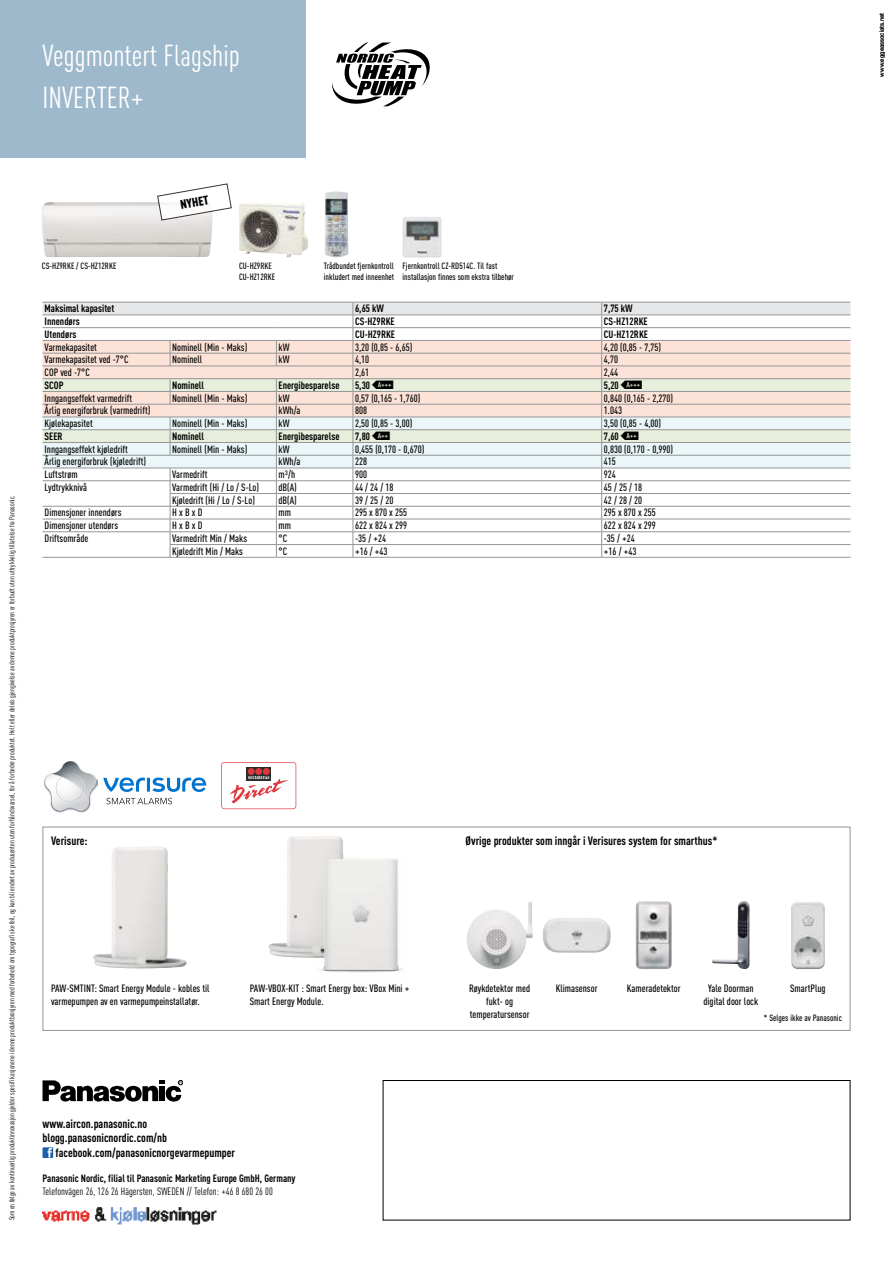
<style>
.page{position:relative;width:893px;height:1263px;background:#fff}
.page>*{position:absolute;margin:0;border:0;box-sizing:border-box;transform-origin:0 0}
.t1{font:30px/41.5px "DIN Cond";color:#fff}
.t2{font:900 12.6px "DIN Cond";color:#000}
.t3{font:700 12px "DIN Cond";color:#000}
.t4{font:500 10.5px/12.6px "DIN Cond";color:#000}
.t5{font:700 10.5px "DIN Cond";color:#000}
.t6{font:10.5px "DIN Cond";color:#000}
.t7{font:500 9px/10.8px "DIN Cond";color:#000}
.t8{font:7.5px "DIN Cond";color:#000}
.t9{font:6px "Helvetica Neue";color:#000}
.s1{font-family:"Efficiency Label";font-weight:400}
</style>
<div class="page">
<div style="left:383px;top:1080px;width:467px;height:140px;border:1px solid #000"></div>
<svg style="left:43px;top:1080px;width:140px;height:22px"></svg>
<div style="left:0;top:0;width:306px;height:157px;background:#9eb9cc"></div>
<img style="left:239px;top:202px;width:69px;height:55px">
<img style="left:402px;top:217px;width:40px;height:40px">
<img style="left:325px;top:191px;width:23px;height:66px">
<hr style="left:43px;top:557px;width:127px;height:1px;background:#939598">
<svg style="left:43px;top:302px;width:807px;height:255px"></svg>
<hr style="left:170px;top:557px;width:106px;height:1px;background:#939598">
<hr style="left:276px;top:557px;width:77px;height:1px;background:#939598">
<hr style="left:353px;top:557px;width:249px;height:1px;background:#939598">
<hr style="left:602px;top:557px;width:248px;height:1px;background:#939598">
<img style="left:42px;top:202px;width:171px;height:55px">
<svg style="left:157px;top:183px;width:75px;height:38px"></svg>
<svg style="left:44px;top:761px;width:162px;height:52px"></svg>
<div style="left:221px;top:762px;width:75px;height:47px;background:#ea8487;border-radius:3px"></div>
<div style="left:222px;top:763px;width:74px;height:45px;background:#fff;border-radius:3px"></div>
<svg style="left:247px;top:767px;width:24px;height:9px"></svg>
<div style="left:248px;top:768px;width:7px;height:7px;background:#de383e;border-radius:50%"></div>
<div style="left:263px;top:768px;width:7px;height:7px;background:#de383e;border-radius:50%"></div>
<div style="left:255px;top:768px;width:7px;height:7px;background:#de383e;border-radius:50%"></div>
<svg style="left:230px;top:776px;width:58px;height:27px"></svg>
<svg style="left:332px;top:43px;width:98px;height:63px"></svg>
<div style="left:43px;top:827px;width:807px;height:204px;border:1px solid #939598"></div>
<img style="left:93px;top:847px;width:94px;height:121px">
<img style="left:268px;top:836px;width:76px;height:122px">
<img style="left:315px;top:857px;width:88px;height:116px">
<img style="left:636px;top:901px;width:36px;height:68px">
<img style="left:712px;top:901px;width:31px;height:63px">
<img style="left:791px;top:902px;width:34px;height:67px">
<img style="left:467px;top:901px;width:66px;height:68px">
<img style="left:543px;top:918px;width:68px;height:35px">
<div style="left:43px;top:1147px;width:10px;height:11px;background:#1b5fa9"></div>
<svg style="left:47px;top:1148px;width:5px;height:9px"></svg>
<img style="left:43px;top:1207px;width:173px;height:18px">
<h1 class="t1" style="left:43px;top:35px;width:199px">Veggmontert Flagship<br>INVERTER+</h1>
<p class="t8" style="left:7px;top:1220px;width:727px;rotate:-90deg">Som en følge av kontinuerlig produktinnovasjon gjelder spesifi kasjonene i denne produktbrosjyren med forbehold om typografi ske feil, og kan bli endret av produsenten uten forhåndsvarsel, for å forbedre produktet. Helt eller delvis gjengivelse av denne produktprosjyren er forbudt uten uttrykkelig tillatelse fra Panasonic.</p>
<p class="t2" style="left:179px;top:197px;width:30px;rotate:-10deg">NYHET</p>
<p class="t7" style="left:42px;top:260px;width:76px">CS-HZ9RKE / CS-HZ12RKE</p>
<p class="t7" style="left:239px;top:260px;width:38px">CU-HZ9RKE<br>CU-HZ12RKE</p>
<p class="t7" style="left:324px;top:260px;width:72px">Trådbundet fjernkontroll inkludert med inneenhet</p>
<p class="t7" style="left:403px;top:260px;width:113px">Fjernkontroll CZ-RD514C. Til fast installasjon finnes som ekstra tilbehør</p>
<p class="t5" style="left:45px;top:302px;width:71px">Maksimal kapasitet</p>
<p class="t5" style="left:355px;top:302px;width:30px">6,65 kW</p>
<p class="t5" style="left:604px;top:302px;width:30px">7,75 kW</p>
<p class="t5" style="left:45px;top:315px;width:37px">Innendørs</p>
<p class="t5" style="left:355px;top:315px;width:41px">CS-HZ9RKE</p>
<p class="t5" style="left:604px;top:315px;width:45px">CS-HZ12RKE</p>
<p class="t5" style="left:45px;top:328px;width:33px">Utendørs</p>
<p class="t5" style="left:355px;top:328px;width:42px">CU-HZ9RKE</p>
<p class="t5" style="left:604px;top:328px;width:46px">CU-HZ12RKE</p>
<p class="t4" style="left:45px;top:340px;width:54px">Varmekapasitet</p>
<p class="t4" style="left:172px;top:340px;width:77px">Nominell (Min - Maks)</p>
<p class="t4" style="left:279px;top:340px;width:12px">kW</p>
<p class="t4" style="left:355px;top:340px;width:59px">3,20 (0,85 - 6,65)</p>
<p class="t4" style="left:604px;top:340px;width:59px">4,20 (0,85 - 7,75)</p>
<p class="t4" style="left:45px;top:353px;width:85px">Varmekapasitet ved -7°C</p>
<p class="t4" style="left:172px;top:353px;width:32px">Nominell</p>
<p class="t4" style="left:279px;top:353px;width:12px">kW</p>
<p class="t4" style="left:355px;top:353px;width:16px">4,10</p>
<p class="t4" style="left:604px;top:353px;width:16px">4,70</p>
<p class="t4" style="left:45px;top:366px;width:47px">COP ved -7°C</p>
<p class="t4" style="left:355px;top:366px;width:16px">2,61</p>
<p class="t4" style="left:604px;top:366px;width:16px">2,44</p>
<p class="t5" style="left:45px;top:379px;width:20px">SCOP</p>
<p class="t5" style="left:172px;top:379px;width:33px">Nominell</p>
<p class="t5" style="left:279px;top:379px;width:62px">Energibesparelse</p>
<p class="t5" style="left:355px;top:379px;width:41px">5,30 <span class="s1">j</span></p>
<p class="t5" style="left:604px;top:379px;width:41px">5,20 <span class="s1">j</span></p>
<p class="t4" style="left:45px;top:391px;width:89px">Inngangseffekt varmedrift</p>
<p class="t4" style="left:172px;top:391px;width:77px">Nominell (Min - Maks)</p>
<p class="t4" style="left:279px;top:391px;width:12px">kW</p>
<p class="t4" style="left:355px;top:391px;width:67px">0,57 (0,165 - 1,760)</p>
<p class="t4" style="left:604px;top:391px;width:71px">0,840 (0,165 - 2,270)</p>
<p class="t4" style="left:45px;top:404px;width:107px">Årlig energiforbruk (varmedrift)</p>
<p class="t4" style="left:279px;top:404px;width:23px">kWh/a</p>
<p class="t4" style="left:355px;top:404px;width:14px">808</p>
<p class="t4" style="left:604px;top:404px;width:20px">1.043</p>
<p class="t4" style="left:45px;top:417px;width:50px">Kjølekapasitet</p>
<p class="t4" style="left:172px;top:417px;width:77px">Nominell (Min - Maks)</p>
<p class="t4" style="left:279px;top:417px;width:12px">kW</p>
<p class="t4" style="left:355px;top:417px;width:59px">2,50 (0,85 - 3,00)</p>
<p class="t4" style="left:604px;top:417px;width:59px">3,50 (0,85 - 4,00)</p>
<p class="t5" style="left:45px;top:430px;width:19px">SEER</p>
<p class="t5" style="left:172px;top:430px;width:33px">Nominell</p>
<p class="t5" style="left:279px;top:430px;width:62px">Energibesparelse</p>
<p class="t5" style="left:355px;top:430px;width:37px">7,80 <span class="s1">i</span></p>
<p class="t5" style="left:604px;top:430px;width:37px">7,60 <span class="s1">i</span></p>
<p class="t4" style="left:45px;top:442px;width:85px">Inngangseffekt kjøledrift</p>
<p class="t4" style="left:172px;top:442px;width:77px">Nominell (Min - Maks)</p>
<p class="t4" style="left:279px;top:442px;width:12px">kW</p>
<p class="t4" style="left:355px;top:442px;width:71px">0,455 (0,170 - 0,670)</p>
<p class="t4" style="left:604px;top:442px;width:71px">0,830 (0,170 - 0,990)</p>
<p class="t4" style="left:45px;top:455px;width:103px">Årlig energiforbruk (kjøledrift)</p>
<p class="t4" style="left:279px;top:455px;width:23px">kWh/a</p>
<p class="t4" style="left:355px;top:455px;width:14px">228</p>
<p class="t4" style="left:604px;top:455px;width:14px">415</p>
<p class="t4" style="left:45px;top:468px;width:34px">Luftstrøm</p>
<p class="t4" style="left:172px;top:468px;width:37px">Varmedrift</p>
<p class="t4" style="left:279px;top:468px;width:18px">m³/h</p>
<p class="t4" style="left:355px;top:468px;width:14px">900</p>
<p class="t4" style="left:604px;top:468px;width:14px">924</p>
<p class="t4" style="left:45px;top:481px;width:44px">Lydtrykknivå</p>
<p class="t4" style="left:172px;top:481px;width:88px">Varmedrift (Hi / Lo / S-Lo)</p>
<p class="t4" style="left:279px;top:481px;width:20px">dB(A)</p>
<p class="t4" style="left:355px;top:481px;width:40px">44 / 24 / 18</p>
<p class="t4" style="left:604px;top:481px;width:40px">45 / 25 / 18</p>
<p class="t4" style="left:172px;top:493px;width:84px">Kjøledrift (Hi / Lo / S-Lo)</p>
<p class="t4" style="left:279px;top:493px;width:20px">dB(A)</p>
<p class="t4" style="left:355px;top:493px;width:40px">39 / 25 / 20</p>
<p class="t4" style="left:604px;top:493px;width:40px">42 / 28 / 20</p>
<p class="t4" style="left:45px;top:506px;width:78px">Dimensjoner innendørs</p>
<p class="t4" style="left:172px;top:506px;width:32px">H x B x D</p>
<p class="t4" style="left:279px;top:506px;width:14px">mm</p>
<p class="t4" style="left:355px;top:506px;width:54px">295 x 870 x 255</p>
<p class="t4" style="left:604px;top:506px;width:54px">295 x 870 x 255</p>
<p class="t4" style="left:45px;top:519px;width:75px">Dimensjoner utendørs</p>
<p class="t4" style="left:172px;top:519px;width:32px">H x B x D</p>
<p class="t4" style="left:279px;top:519px;width:14px">mm</p>
<p class="t4" style="left:355px;top:519px;width:54px">622 x 824 x 299</p>
<p class="t4" style="left:604px;top:519px;width:54px">622 x 824 x 299</p>
<p class="t4" style="left:45px;top:532px;width:45px">Driftsområde</p>
<p class="t4" style="left:172px;top:532px;width:76px">Varmedrift Min / Maks</p>
<p class="t4" style="left:279px;top:532px;width:10px">°C</p>
<p class="t4" style="left:355px;top:532px;width:32px">-35 / +24</p>
<p class="t4" style="left:604px;top:532px;width:32px">-35 / +24</p>
<p class="t4" style="left:172px;top:544px;width:72px">Kjøledrift Min / Maks</p>
<p class="t4" style="left:279px;top:544px;width:10px">°C</p>
<p class="t4" style="left:355px;top:544px;width:34px">+16 / +43</p>
<p class="t4" style="left:604px;top:544px;width:34px">+16 / +43</p>
<p class="t3" style="left:51px;top:833px;width:38px">Verisure:</p>
<p class="t3" style="left:466px;top:833px;width:253px">Øvrige produkter som inngår i Verisures system for smarthus*</p>
<p class="t4" style="left:51px;top:982px;width:160px">PAW-SMTINT: Smart Energy Module - kobles til varmepumpen av en varmepumpeinstallatør.</p>
<p class="t4" style="left:250px;top:982px;width:161px">PAW-VBOX-KIT : Smart Energy box: VBox Mini +<br>Smart Energy Module.</p>
<p class="t4" style="left:469px;top:982px;width:63px;text-align:center">Røykdetektor med fukt- og temperatursensor</p>
<p class="t4" style="left:627px;top:982px;width:55px">Kameradetektor</p>
<p class="t4" style="left:790px;top:982px;width:37px">SmartPlug</p>
<p class="t4" style="left:556px;top:982px;width:43px">Klimasensor</p>
<p class="t4" style="left:703px;top:982px;width:56px;text-align:center">Yale Doorman digital door lock</p>
<p class="t7" style="left:764px;top:1012px;width:80px">* Selges ikke av Panasonic</p>
<p class="t3" style="left:43px;top:1116px;width:106px">www.aircon.panasonic.no</p>
<p class="t3" style="left:43px;top:1131px;width:126px">blogg.panasonicnordic.com/nb</p>
<p class="t3" style="left:56px;top:1145px;width:181px">facebook.com/panasonicnorgevarmepumper</p>
<p class="t5" style="left:43px;top:1172px;width:255px">Panasonic Nordic, filial til Panasonic Marketing Europe GmbH, Germany</p>
<p class="t6" style="left:43px;top:1185px;width:232px">Telefonvägen 26, 126 26 Hägersten, SWEDEN // Telefon: +46 8 680 26 00</p>
<p class="t9" style="left:878px;top:77px;width:65px;rotate:-90deg">www.eggeassociats.net</p>
</div>
